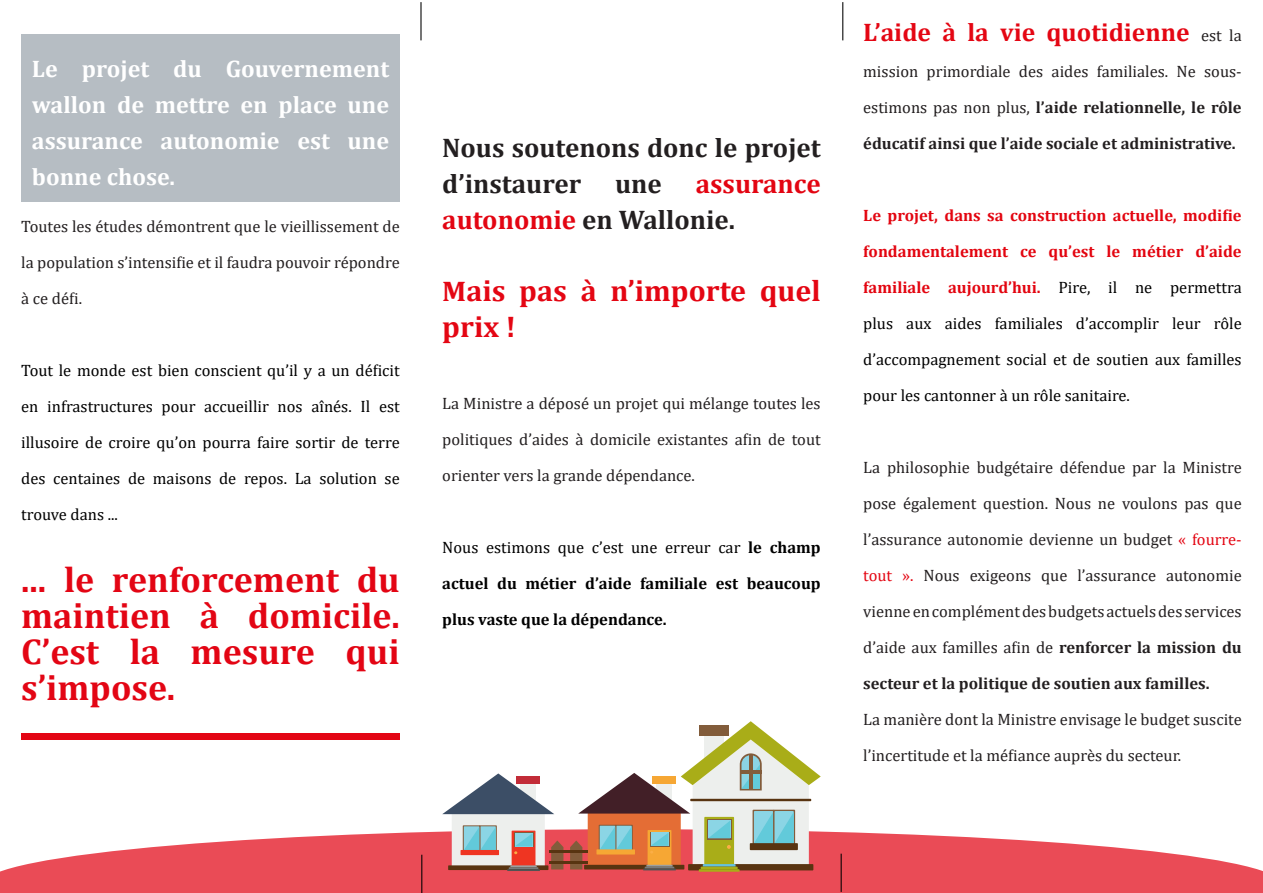
<style>
.page{position:relative;width:1263px;height:893px;background:#fff}
.page>*{position:absolute;margin:0;border:0;box-sizing:border-box;transform-origin:0 0}
.t1{font:700 36px/36px "Cambria";color:#e30514;text-align:justify}
.t2{font:700 30px/36px "Cambria";color:#e40613}
.t3{font:700 27px/36px "Cambria";color:#231f20}
.t4{font:700 27px/36px "Cambria";color:#e30512}
.t5{font:700 25.5px "Cambria";color:#e40613}
.t6{font:700 24px/36px "Cambria";color:#fff;text-align:justify}
.t7{font:16.5px/36px "Cambria";color:#231f20;text-align:justify}
.t8{font:16.5px/36px "Cambria";color:#000;text-align:justify}
.t9{font:700 16.5px/36px "Cambria";color:#231f20;text-align:justify}
.t10{font:700 16.5px/36px "Cambria";color:#000;text-align:justify}
.s1{color:#231f20}
.s2{font-size:28.5px}
.s3{font-weight:400}
.s4{font-weight:400;font-size:16.5px;color:#231f20}
.s5{font-weight:700;color:#e30510}
.s6{color:#e40613}
.s7{font-weight:700}
</style>
<div class="page">
<div style="left:21px;top:733px;width:379px;height:7px;background:#e30514"></div>
<div style="left:21px;top:34px;width:379px;height:168px;background:#b6bdc3"></div>
<svg style="left:0;top:829px;width:1263px;height:64px;fill:#ea4b56"></svg>
<hr style="left:550px;top:850px;width:38px;height:3px;background:#583411">
<hr style="left:550px;top:861px;width:38px;height:3px;background:#583411">
<svg style="left:570px;top:721px;width:251px;height:151px"></svg>
<div style="left:699px;top:725px;width:30px;height:11px;background:#825c3b"></div>
<svg style="left:442px;top:773px;width:121px;height:98px"></svg>
<div style="left:516px;top:776px;width:24px;height:8px;background:#c22c38"></div>
<hr style="left:420px;top:2px;width:2px;height:38px;background:#000">
<hr style="left:840px;top:854px;width:2px;height:38px;background:#000">
<hr style="left:421px;top:855px;width:1px;height:38px;background:#000">
<hr style="left:842px;top:2px;width:1px;height:38px;background:#000">
<p class="t6" style="left:32px;top:50px;width:359px">Le projet du Gouvernement wallon de mettre en place une assurance autonomie est une bonne chose.</p>
<p class="t7" style="left:21px;top:208px;width:380px">Toutes les études démontrent que le vieillissement de la population s’intensifie et il faudra pouvoir répondre à ce défi.</p>
<p class="t8" style="left:21px;top:352px;width:380px">Tout le monde est bien conscient qu’il y a un déficit en infrastructures pour accueillir nos aînés. Il est illusoire de croire qu’on pourra faire sortir de terre des centaines de maisons de repos. La solution se trouve dans ...</p>
<p class="t1" style="left:21px;top:560px;width:380px">... le renforcement du maintien à domicile.<br>C’est la mesure qui s’impose.</p>
<p class="t3" style="left:442px;top:129px;width:380px">Nous soutenons donc le projet d’instaurer</p>
<p class="t4" style="left:442px;top:165px;width:380px;text-indent:254px">assurance autonomie <span class="s1">en Wallonie.</span></p>
<p class="t3" style="left:615px;top:165px;width:48px">une</p>
<p class="t2" style="left:442px;top:272px;width:380px"><span class="s2">M</span>ais pas à n’importe quel prix !</p>
<p class="t7" style="left:442px;top:385px;width:380px">La Ministre a déposé un projet qui mélange toutes les politiques d’aides à domicile existantes afin de tout orienter vers la grande dépendance.</p>
<p class="t10" style="left:442px;top:529px;width:380px"><span class="s3">Nous estimons que c’est une erreur car</span> le champ actuel du métier d’aide familiale est beaucoup plus vaste que la dépendance.</p>
<p class="t5" style="left:863px;top:14px;width:380px">L’aide à la vie quotidienne <span class="s4">est la</span></p>
<p class="t9" style="left:863px;top:53px;width:380px"><span class="s3">mission primordiale des aides familiales. Ne sous&shy;estimons pas non plus,</span> l’aide relationnelle, le rôle éducatif ainsi que l’aide sociale et administrative.</p>
<p class="t8" style="left:863px;top:197px;width:380px"><span class="s5">Le projet, dans sa construction actuelle, modifie fondamentalement ce qu’est le métier d’aide familiale aujourd’hui.</span> Pire, il ne permettra plus aux aides familiales d’accomplir leur rôle d’accompagnement social et de soutien aux familles pour les cantonner à un rôle sanitaire.</p>
<p class="t7" style="left:863px;top:449px;width:380px">La philosophie budgétaire défendue par la Ministre pose également question. Nous ne voulons pas que l’assurance autonomie devienne un budget <span class="s6">« fourre&shy;tout ».</span> Nous exigeons que l’assurance autonomie vienne en complément des budgets actuels des services d’aide aux familles afin de <span class="s7">renforcer la mission du secteur et la politique de soutien aux familles.</span></p>
<p class="t7" style="left:863px;top:701px;width:380px">La manière dont la Ministre envisage le budget suscite l’incertitude et la méfiance auprès du secteur.</p>
</div>
